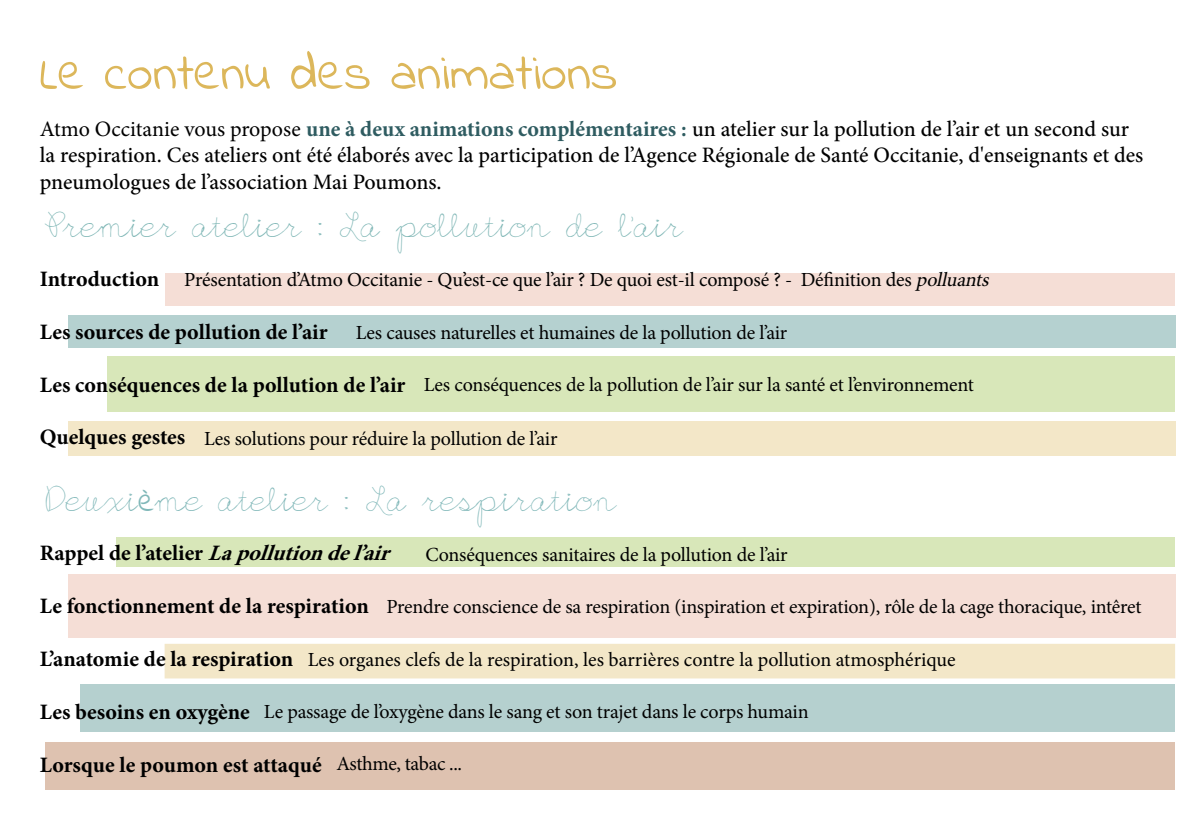
<style>
.page{position:relative;width:1191px;height:840px;background:#fff}
.page>*{position:absolute;margin:0;border:0;box-sizing:border-box;transform-origin:0 0}
.t1{font:52px "Indie Flower";color:#dcb75b}
.t2{font:32px "English Essay";color:#7eb6b5}
.t3{font:32px "English Essay";color:#81b8b9}
.t4{font:500 22px/26.4px "Minion Pro";color:#000}
.t5{font:700 22px "Minion Pro";color:#000}
.t6{font:italic 700 22px "Minion Pro";color:#000}
.t7{font:20px "Minion Pro";letter-spacing:-.01em;color:#000}
.s1{font-weight:400}
.s2{font-weight:700;color:#2f5c61}
.s3{font-style:italic}
.s4{font-family:"Indie Flower"}
.s5{font-style:normal}
</style>
<div class="page">
<div style="left:45px;top:741px;width:1130px;height:48px;background:#dec2b0"></div>
<div style="left:81px;top:684px;width:1094px;height:47px;background:#b5d0cf"></div>
<div style="left:165px;top:643px;width:1010px;height:35px;background:#f3e7c8;border:2px solid #f3e7c8"></div>
<div style="left:68px;top:574px;width:1107px;height:63px;background:#f5ded6"></div>
<div style="left:116px;top:537px;width:1059px;height:29px;background:#d8e7b9"></div>
<div style="left:68px;top:421px;width:1107px;height:35px;background:#f3e7c8"></div>
<div style="left:68px;top:315px;width:1107px;height:32px;background:#b5d1d0"></div>
<div style="left:108px;top:356px;width:1067px;height:55px;background:#d8e7b9"></div>
<div style="left:166px;top:273px;width:1009px;height:32px;background:#f5ded6"></div>
<h1 class="t1" style="left:40px;top:38px;width:579px">Le contenu des animations</h1>
<p class="t4" style="left:40px;top:116px;width:1105px"><span class="s1">Atmo Occitanie vous propose</span> <span class="s2">une à deux animations complémentaires :</span> un atelier sur la pollution de l’air et un second sur la respiration. Ces ateliers ont été élaborés avec la participation de l’Agence Régionale de Santé Occitanie, d'enseignants et des pneumologues de l’association Mai Poumons.</p>
<h2 class="t2" style="left:45px;top:207px;width:640px">Premier atelier : La pollution de l’air</h2>
<p class="t5" style="left:40px;top:263px;width:121px">Introduction</p>
<p class="t5" style="left:40px;top:316px;width:289px">Les sources de pollution de l’air</p>
<p class="t5" style="left:40px;top:369px;width:367px">Les conséquences de la pollution de l’air</p>
<p class="t5" style="left:40px;top:421px;width:147px">Quelques gestes</p>
<p class="t7" style="left:184px;top:266px;width:811px">Présentation d’Atmo Occitanie - Qu’est-ce que l’air ? De quoi est-il composé ? - Définition des <span class="s3">polluants</span></p>
<p class="t7" style="left:356px;top:319px;width:433px">Les causes naturelles et humaines de la pollution de l’air</p>
<p class="t7" style="left:424px;top:371px;width:551px">Les conséquences de la pollution de l’air sur la santé et l’environnement</p>
<p class="t7" style="left:204px;top:425px;width:355px">Les solutions pour réduire la pollution de l’air</p>
<h2 class="t3" style="left:45px;top:481px;width:573px">Deuxi<span class="s4">è</span>me atelier : La respiration</h2>
<p class="t7" style="left:425px;top:540px;width:364px">Conséquences sanitaires de la pollution de l’air</p>
<p class="t6" style="left:40px;top:537px;width:360px"><span class="s5">R a p p e l d e l ’ a t e l i e r</span> Lapollutiondel’air</p>
<p class="t5" style="left:40px;top:590px;width:331px">Le fonctionnement de la respiration</p>
<p class="t5" style="left:40px;top:643px;width:255px">L’anatomie de la respiration</p>
<p class="t5" style="left:40px;top:696px;width:212px">Les besoins en oxygène</p>
<p class="t5" style="left:40px;top:748px;width:283px">Lorsque le poumon est attaqué</p>
<p class="t7" style="left:386px;top:592px;width:757px">Prendre conscience de sa respiration (inspiration et expiration), rôle de la cage thoracique, intêret</p>
<p class="t7" style="left:308px;top:646px;width:649px">Les organes clefs de la respiration, les barrières contre la pollution atmosphérique</p>
<p class="t7" style="left:264px;top:698px;width:546px">Le passage de l’oxygène dans le sang et son trajet dans le corps humain</p>
<p class="t7" style="left:336px;top:750px;width:127px">Asthme, tabac ...</p>
</div>
